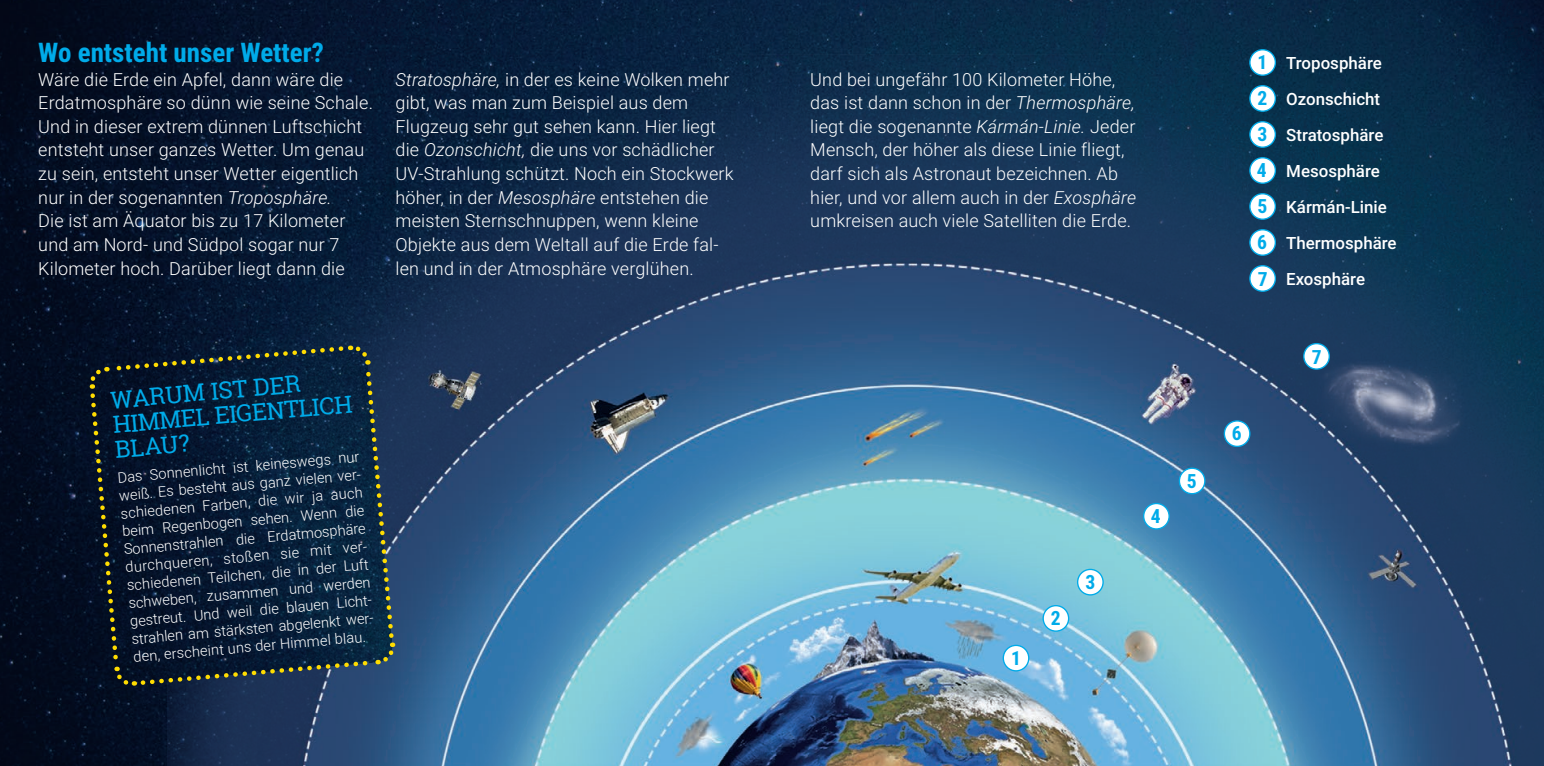
<style>
.page{position:relative;width:1544px;height:766px;background:#fff}
.page>*{position:absolute;margin:0;border:0;box-sizing:border-box;transform-origin:0 0}
.t1{font:700 27px "Roboto Condensed";color:#00abe9}
.t2{font:23.62px/24.8px "Roboto Slab";color:#00abe9}
.t3{font:700 19.57px/36px "Roboto Condensed";color:#00abe9}
.t4{font:300 18px/23.6px "Roboto";letter-spacing:.01em;color:#fff}
.t5{font:500 16.88px/36px "Roboto";color:#fff}
.t6{font:300 14.62px/18px "Roboto";color:#fff}
.s1{font-style:italic}
</style>
<div class="page">
<img style="left:0;top:0;width:167px;height:765px">
<img style="left:167px;top:0;width:1376px;height:765px">
<svg style="left:87px;top:343px;width:310px;height:345px;background:#0c2035"></svg>
<div style="left:1003px;top:645px;width:25px;height:25px;background:#fff;border-radius:50%"></div>
<div style="left:1002px;top:644px;width:27px;height:27px;border:1px solid #00abe9;border-radius:50%"></div>
<div style="left:1249px;top:50px;width:26px;height:25px;background:#fff;border-radius:50%"></div>
<div style="left:1249px;top:49px;width:27px;height:27px;border:1px solid #00abe9;border-radius:50%"></div>
<div style="left:1249px;top:86px;width:26px;height:25px;background:#fff;border-radius:50%"></div>
<div style="left:1249px;top:85px;width:27px;height:27px;border:1px solid #00abe9;border-radius:50%"></div>
<div style="left:1043px;top:605px;width:25px;height:26px;background:#fff;border-radius:50%"></div>
<div style="left:1042px;top:604px;width:27px;height:27px;border:1px solid #00abe9;border-radius:50%"></div>
<div style="left:1249px;top:122px;width:26px;height:25px;background:#fff;border-radius:50%"></div>
<div style="left:1249px;top:121px;width:27px;height:27px;border:1px solid #00abe9;border-radius:50%"></div>
<div style="left:1077px;top:569px;width:26px;height:25px;background:#fff;border-radius:50%"></div>
<div style="left:1077px;top:568px;width:26px;height:27px;border:1px solid #00abe9;border-radius:50%"></div>
<div style="left:1249px;top:158px;width:26px;height:25px;background:#fff;border-radius:50%"></div>
<div style="left:1249px;top:157px;width:27px;height:27px;border:1px solid #00abe9;border-radius:50%"></div>
<div style="left:1143px;top:503px;width:26px;height:26px;background:#fff;border-radius:50%"></div>
<div style="left:1143px;top:502px;width:26px;height:27px;border:1px solid #00abe9;border-radius:50%"></div>
<div style="left:1249px;top:194px;width:26px;height:25px;background:#fff;border-radius:50%"></div>
<div style="left:1249px;top:193px;width:27px;height:27px;border:1px solid #00abe9;border-radius:50%"></div>
<div style="left:1179px;top:468px;width:25px;height:25px;background:#fff;border-radius:50%"></div>
<div style="left:1178px;top:467px;width:27px;height:27px;border:1px solid #00abe9;border-radius:50%"></div>
<div style="left:1249px;top:230px;width:26px;height:25px;background:#fff;border-radius:50%"></div>
<div style="left:1249px;top:229px;width:27px;height:27px;border:1px solid #00abe9;border-radius:50%"></div>
<div style="left:1249px;top:266px;width:26px;height:25px;background:#fff;border-radius:50%"></div>
<div style="left:1249px;top:265px;width:27px;height:27px;border:1px solid #00abe9;border-radius:50%"></div>
<div style="left:1303px;top:343px;width:26px;height:26px;background:#fff;border-radius:50%"></div>
<div style="left:1303px;top:343px;width:27px;height:26px;border:1px solid #00abe9;border-radius:50%"></div>
<div style="left:1224px;top:421px;width:25px;height:25px;background:#fff;border-radius:50%"></div>
<div style="left:1223px;top:420px;width:27px;height:27px;border:1px solid #00abe9;border-radius:50%"></div>
<h1 class="t1" style="left:38px;top:33px;width:287px">Wo entsteht unser Wetter?</h1>
<p class="t4" style="left:38px;top:67px;width:336px">Wäre die Erde ein Apfel, dann wäre die Erdatmosphäre so dünn wie seine Schale.<br>Und in dieser extrem dünnen Luftschicht entsteht unser ganzes Wetter. Um genau zu sein, entsteht unser Wetter eigentlich nur in der sogenannten <span class="s1">Troposphäre.<br></span>Die ist am Äquator bis zu 17 Kilometer und am Nord- und Südpol sogar nur 7<br>Kilometer hoch. Darüber liegt dann die</p>
<p class="t4" style="left:395px;top:67px;width:339px"><span class="s1">Stratosphäre,</span> in der es keine Wolken mehr gibt, was man zum Beispiel aus dem Flugzeug sehr gut sehen kann. Hier liegt die <span class="s1">Ozonschicht,</span> die uns vor schädlicher UV-Strahlung schützt. Noch ein Stockwerk höher, in der <span class="s1">Mesosphäre</span> entstehen die meisten Sternschnuppen, wenn kleine Objekte aus dem Weltall auf die Erde fal&shy;len und in der Atmosphäre verglühen.</p>
<p class="t4" style="left:810px;top:67px;width:327px">Und bei ungefähr 100 Kilometer Höhe, das ist dann schon in der <span class="s1">Thermosphäre, </span>liegt die sogenannte <span class="s1">Kármán-Linie.</span> Jeder Mensch, der höher als diese Linie fliegt, darf sich als Astronaut bezeichnen. Ab hier, und vor allem auch in der <span class="s1">Exosphäre </span>umkreisen auch viele Satelliten die Erde.</p>
<h2 class="t2" style="left:110px;top:387px;width:242px;rotate:-5deg">WARUM IST DER<br>HIMMEL EIGENTLICH<br>BLAU?</h2>
<p class="t6" style="left:117px;top:468px;width:247px;rotate:-5deg">Das Sonnenlicht ist keineswegs nur weiß. Es besteht aus ganz vielen ver&shy;schiedenen Farben, die wir ja auch beim Regenbogen sehen. Wenn die Sonnenstrahlen die Erdatmosphäre durchqueren, stoßen sie mit ver&shy;schiedenen Teilchen, die in der Luft schweben, zusammen und werden gestreut. Und weil die blauen Licht&shy;strahlen am stärksten abgelenkt wer&shy;den, erscheint uns der Himmel blau.</p>
<p class="t3" style="left:1011px;top:638px;width:11px">1</p>
<p class="t3" style="left:1050px;top:599px;width:11px">2</p>
<p class="t3" style="left:1085px;top:562px;width:11px">3</p>
<p class="t3" style="left:1150px;top:497px;width:11px">4</p>
<p class="t3" style="left:1186px;top:461px;width:11px">5</p>
<p class="t3" style="left:1257px;top:43px;width:11px">1<br>2</p>
<p class="t3" style="left:1257px;top:115px;width:11px">3</p>
<p class="t3" style="left:1257px;top:151px;width:11px">4</p>
<p class="t3" style="left:1257px;top:187px;width:11px">5</p>
<p class="t3" style="left:1257px;top:223px;width:12px;line-height:36.9px">6<br>7</p>
<p class="t5" style="left:1286px;top:44px;width:112px">Troposphäre<br>Ozonschicht<br>Stratosphäre<br>Mesosphäre<br>Kármán-Linie<br>Thermosphäre<br>Exosphäre</p>
<p class="t3" style="left:1311px;top:338px;width:11px">7</p>
<p class="t3" style="left:1231px;top:414px;width:11px">6</p>
</div>
